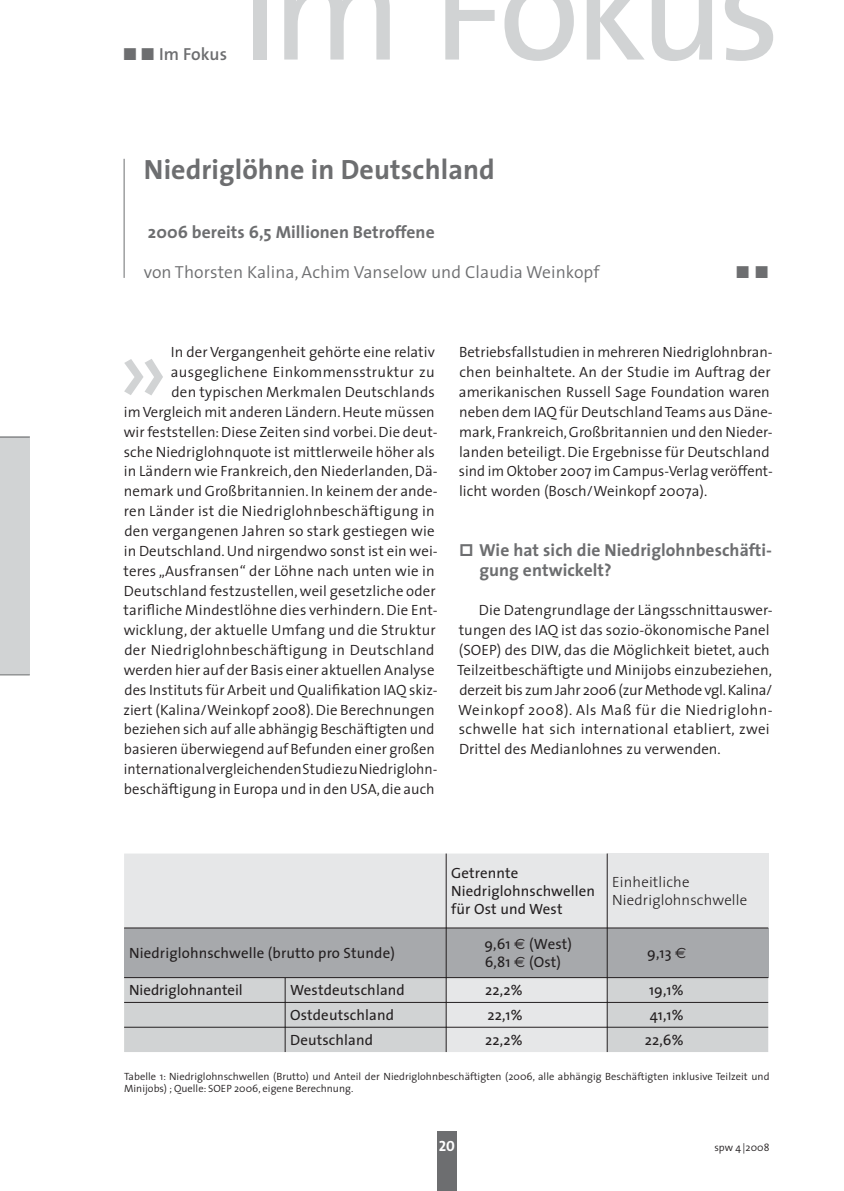
<style>
.page{position:relative;width:844px;height:1191px;background:#fff}
.page>*{position:absolute;margin:0;border:0;box-sizing:border-box;transform-origin:0 0}
.t1{font:101.5px "The Sans";color:#d1d3d4}
.t2{font:700 28px "The Sans";letter-spacing:.005em;color:#6d6e70}
.t3{font:700 17.5px/19.8px "The Sans";letter-spacing:.005em;color:#6d6e70}
.t4{font:300 17.5px "The Sans";letter-spacing:.005em;color:#6d6e70}
.t5{font:600 17.5px "The Sans";letter-spacing:.005em;color:#6d6e70}
.t6{font:17.5px "The Sans Bold Expert";color:#6d6e70}
.t7{font:300 14.88px/19.8px "The Sans";letter-spacing:.005em;color:#231f20}
.t8{font:14.88px/17.8px "The Sans";letter-spacing:.01em;color:#231f20}
.t9{font:300 14.88px/17.8px "The Sans";letter-spacing:.01em;color:#231f20}
.t10{font:14.88px "The Sans Bold Caps";color:#fff}
.t11{font:300 10.5px/11.9px "The Sans";letter-spacing:.005em;color:#231f20}
.s1{font-family:"The Sans Bold Expert";font-weight:400}
.s2{font-family:"Euro Sans"}
</style>
<div class="page">
<div style="left:437px;top:1131px;width:19px;height:60px;background:#6d6e70"></div>
<div style="left:0;top:437px;width:30px;height:238px;background:#d1d3d4"></div>
<hr style="left:0;top:437px;width:30px;height:1px;background:#6d6e70">
<hr style="left:0;top:674px;width:30px;height:1px;background:#6d6e70">
<div style="left:252px;top:0;width:14px;height:60px;background:#d1d3d4"></div>
<svg style="left:284px;top:0;width:106px;height:60px"></svg>
<svg style="left:445px;top:0;width:49px;height:60px"></svg>
<svg style="left:504px;top:0;width:69px;height:61px"></svg>
<svg style="left:586px;top:0;width:58px;height:60px"></svg>
<svg style="left:651px;top:0;width:60px;height:61px"></svg>
<svg style="left:725px;top:0;width:48px;height:61px"></svg>
<hr style="left:124px;top:159px;width:1px;height:119px;background:#6d6e70">
<div style="left:124px;top:853px;width:482px;height:74px;background:#e6e7e8"></div>
<div style="left:607px;top:853px;width:161px;height:75px;background:#e6e7e8"></div>
<div style="left:124px;top:928px;width:644px;height:49px;background:#a7a9ac"></div>
<div style="left:124px;top:978px;width:644px;height:74px;background:#d1d3d4"></div>
<hr style="left:445px;top:853px;width:1px;height:74px;background:#231f20">
<hr style="left:606px;top:853px;width:1px;height:74px;background:#231f20">
<hr style="left:124px;top:927px;width:483px;height:1px;background:#231f20">
<hr style="left:445px;top:928px;width:1px;height:49px;background:#231f20">
<hr style="left:607px;top:927px;width:161px;height:1px;background:#231f20">
<hr style="left:606px;top:928px;width:1px;height:49px;background:#231f20">
<hr style="left:124px;top:977px;width:322px;height:1px;background:#231f20">
<hr style="left:607px;top:977px;width:161px;height:1px;background:#231f20">
<hr style="left:124px;top:1002px;width:322px;height:1px;background:#231f20">
<hr style="left:607px;top:1002px;width:161px;height:1px;background:#231f20">
<hr style="left:124px;top:1026px;width:322px;height:1px;background:#231f20">
<svg style="left:284px;top:978px;width:1px;height:74px"></svg>
<hr style="left:607px;top:1026px;width:161px;height:1px;background:#231f20">
<svg style="left:445px;top:977px;width:162px;height:75px;background:#dcddde"></svg>
<p class="t5" style="left:122px;top:47px;width:106px"><span class="s1">ó ó</span> Im Fokus</p>
<h2 class="t2" style="left:144px;top:159px;width:352px">Niedriglöhne in Deutschland</h2>
<p class="t3" style="left:148px;top:224px;width:288px">2006 bereits 6,5 Millionen Betroffene</p>
<p class="t4" style="left:144px;top:266px;width:457px">von Thorsten Kalina, Achim Vanselow und Claudia Weinkopf</p>
<p class="t6" style="left:734px;top:262px;width:36px">ó ó</p>
<p class="t7" style="left:123px;top:344px;width:316px;text-align:right">In der Vergangenheit gehörte eine relativ ausgeglichene Einkommensstruktur zu<br>den typischen Merkmalen Deutschlands<br>im Vergleich mit anderen Ländern. Heute müssen wir feststellen: Diese Zeiten sind vorbei. Die deut&shy;sche Niedriglohnquote ist mittlerweile höher als in Ländern wie Frankreich, den Niederlanden, Dä&shy;nemark und Großbritannien. In keinem der ande&shy;ren Länder ist die Niedriglohnbeschäftigung in den vergangenen Jahren so stark gestiegen wie in Deutschland. Und nirgendwo sonst ist ein wei&shy;teres „Ausfransen“ der Löhne nach unten wie in Deutschland festzustellen, weil gesetzliche oder tarifliche Mindestlöhne dies verhindern. Die Ent&shy;wicklung, der aktuelle Umfang und die Struktur der Niedriglohnbeschäftigung in Deutschland werden hier auf der Basis einer aktuellen Analyse des Instituts für Arbeit und Qualifikation IAQ skiz&shy;ziert (Kalina/Weinkopf 2008). Die Berechnungen beziehen sich auf alle abhängig Beschäftigten und basieren überwiegend auf Befunden einer großen international vergleichenden Studie zu Niedriglohn&shy;beschäftigung in Europa und in den USA, die auch</p>
<p class="t7" style="left:459px;top:344px;width:315px">Betriebsfallstudien in mehreren Niedriglohnbran&shy;chen beinhaltete. An der Studie im Auftrag der amerikanischen Russell Sage Foundation waren neben dem IAQ für Deutschland Teams aus Däne&shy;mark, Frankreich, Großbritannien und den Nieder&shy;landen beteiligt. Die Ergebnisse für Deutschland sind im Oktober 2007 im Campus-Verlag veröffent&shy;licht worden (Bosch/Weinkopf 2007a).</p>
<h1 class="t1" style="left:117px;top:330px;width:53px">»</h1>
<p class="t3" style="left:479px;top:542px;width:294px;text-indent:-20px"><span class="s1">ò</span> Wie hat sich die Niedriglohn beschäf ti&shy;gung entwickelt?</p>
<p class="t7" style="left:457px;top:602px;width:317px;text-indent:22px">Die Datengrundlage der Längsschnittauswer&shy;tungen des IAQ ist das sozio-ökonomische Panel (SOEP) des DIW, das die Möglichkeit bietet, auch Teilzeitbeschäftigte und Minijobs einzubeziehen, derzeit bis zum Jahr 2006 (zur Methode vgl. Kalina/ Weinkopf 2008). Als Maß für die Niedriglohn&shy;schwelle hat sich international etabliert, zwei Drittel des Medianlohnes zu verwenden.</p>
<p class="t8" style="left:451px;top:865px;width:145px">Getrennte<br>Niedriglohnschwellen für Ost und West</p>
<p class="t9" style="left:612px;top:874px;width:137px">Einheitliche<br>Niedriglohnschwelle</p>
<p class="t8" style="left:129px;top:945px;width:267px">Niedriglohnschwelle (brutto pro Stunde)</p>
<p class="t8" style="left:484px;top:936px;width:89px">9,61 <span class="s2">€</span> (West)<br>6,81 <span class="s2">€</span> (Ost)</p>
<p class="t8" style="left:647px;top:945px;width:40px">9,13 <span class="s2">€</span></p>
<p class="t8" style="left:129px;top:983px;width:115px">Niedriglohnanteil</p>
<p class="t8" style="left:290px;top:983px;width:116px">Westdeutschland</p>
<p class="t8" style="left:485px;top:983px;width:39px">22,2%</p>
<p class="t8" style="left:649px;top:983px;width:36px">19,1%</p>
<p class="t8" style="left:290px;top:1007px;width:105px">Ostdeutschland</p>
<p class="t8" style="left:487px;top:1007px;width:37px">22,1%</p>
<p class="t8" style="left:649px;top:1007px;width:35px">41,1%</p>
<p class="t8" style="left:290px;top:1032px;width:85px">Deutschland</p>
<p class="t8" style="left:485px;top:1032px;width:39px">22,2%</p>
<p class="t8" style="left:644px;top:1032px;width:40px">22,6%</p>
<p class="t11" style="left:124px;top:1071px;width:646px">Tabelle 1: Niedriglohnschwellen (Brutto) und Anteil der Niedriglohnbeschäftigten (2006, alle abhängig Beschäftigten inklusive Teilzeit und<br>Minijobs) ; Quelle: SOEP 2006, eigene Berechnung.</p>
<p class="t10" style="left:438px;top:1137px;width:18px">20</p>
<p class="t11" style="left:714px;top:1142px;width:57px">spw 4 |2008</p>
</div>
